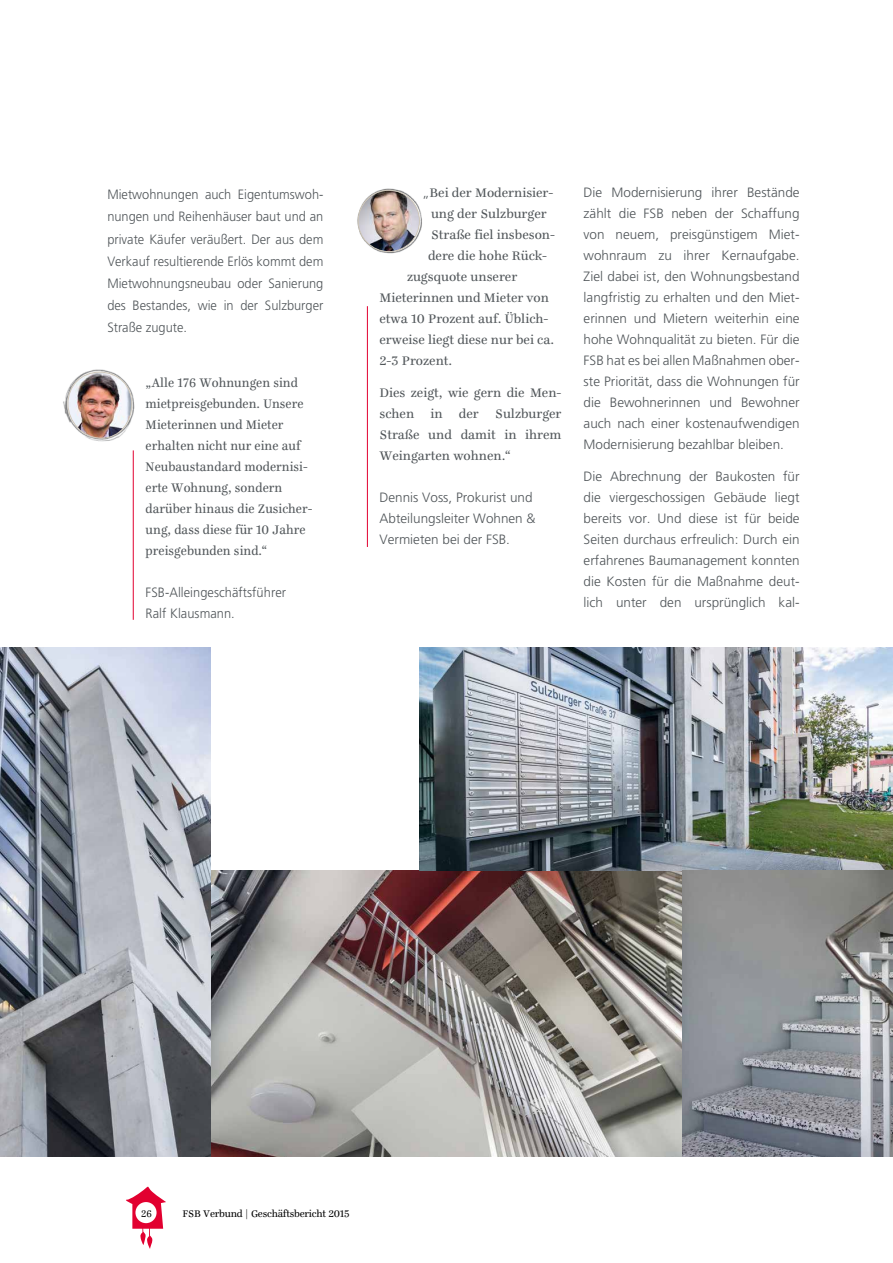
<style>
.page{position:relative;width:893px;height:1263px;background:#fff}
.page>*{position:absolute;margin:0;border:0;box-sizing:border-box;transform-origin:0 0}
.t1{font:300 13.5px/21px "Frutiger LT Std";color:#505559;text-align:justify}
.t2{font:13.5px/21px "Ingeborg";color:#505559;text-align:justify}
.t3{font:300 13.5px/22px "Frutiger LT Std";color:#505559;text-align:justify;scale:.95 1}
.t4{font:13.5px/21px "Ingeborg";color:#505559;scale:.95 1}
.t5{font:10.5px "Ingeborg";letter-spacing:-.02em;color:#000}
.t6{font:10.5px "Ingeborg";letter-spacing:-.02em;color:#000;scale:.94 1}
.s1{font-family:"Frutiger LT Std";font-weight:300}
</style>
<div class="page">
<img style="left:210px;top:871px;width:683px;height:286px">
<img style="left:0;top:647px;width:210px;height:510px">
<img style="left:420px;top:647px;width:473px;height:224px">
<img style="left:63px;top:369px;width:72px;height:73px">
<img style="left:68px;top:372px;width:64px;height:66px;border-radius:31px">
<div style="left:68px;top:372px;width:64px;height:66px;border:1px solid #cfc7b9;border-radius:50%"></div>
<img style="left:357px;top:188px;width:65px;height:66px">
<img style="left:358px;top:190px;width:61px;height:62px;border-radius:31px">
<div style="left:358px;top:190px;width:62px;height:62px;border:1px solid #cfc7b9;border-radius:50%"></div>
<svg style="left:126px;top:1186px;width:40px;height:63px"></svg>
<hr style="left:367px;top:306px;width:1px;height:241px;background:#e20030">
<hr style="left:133px;top:450px;width:1px;height:170px;background:#e20030">
<p class="t3" style="left:107px;top:184px;width:229px">Mietwohnungen auch Eigentumswoh&shy;nungen und Reihenhäuser baut und an private Käufer veräußert. Der aus dem Verkauf resultierende Erlös kommt dem Mietwohnungsneubau oder Sanierung des Bestandes, wie in der Sulzburger Straße zugute.</p>
<p class="t4" style="left:146px;top:372px;width:177px">„Alle 176 Wohnungen sind mietpreisgebunden. Unsere<br>Mieterinnen und Mieter erhalten nicht nur eine auf<br>Neubaustandard modernisi&shy;erte Wohnung, sondern darüber hinaus die Zusicher&shy;ung, dass diese für 10 Jahre preisgebunden sind.“</p>
<p class="t3" style="left:146px;top:582px;width:149px;line-height:21px">FSB-Alleingeschäftsführer<br>Ralf Klausmann.</p>
<p class="t2" style="left:422px;top:182px;width:133px"><span class="s1">„</span>Bei der Modernisier-</p>
<p class="t2" style="left:431px;top:203px;width:117px">ung der Sulzburger</p>
<p class="t2" style="left:431px;top:224px;width:126px">Straße fiel insbeson-</p>
<p class="t2" style="left:428px;top:245px;width:120px">dere die hohe Rück-</p>
<p class="t2" style="left:407px;top:266px;width:112px">zugsquote unserer</p>
<p class="t2" style="left:379px;top:287px;width:171px">Mieterinnen und Mieter von</p>
<p class="t2" style="left:379px;top:308px;width:170px">etwa 10 Prozent auf. Üblich-</p>
<p class="t2" style="left:379px;top:329px;width:176px">erweise liegt diese nur bei ca.</p>
<p class="t2" style="left:379px;top:350px;width:74px">2-3 Prozent.</p>
<p class="t2" style="left:379px;top:382px;width:183px">Dies zeigt, wie gern die Men&shy;schen in der Sulzburger Straße und damit in ihrem Weingarten wohnen.“</p>
<p class="t1" style="left:379px;top:487px;width:158px;text-align:left">Dennis Voss, Prokurist und<br>Abteilungsleiter Wohnen &amp;<br>Vermieten bei der FSB.</p>
<p class="t1" style="left:584px;top:182px;width:218px">Die Modernisierung ihrer Bestände zählt die FSB neben der Schaffung von neuem, preisgünstigem Miet&shy;wohnraum zu ihrer Kernaufgabe.<br>Ziel dabei ist, den Wohnungsbestand langfristig zu erhalten und den Miet&shy;erinnen und Mietern weiterhin eine hohe Wohnqualität zu bieten. Für die FSB hat es bei allen Maßnahmen ober&shy;ste Priorität, dass die Wohnungen für die Bewohnerinnen und Bewohner auch nach einer kostenaufwendigen Modernisierung bezahlbar bleiben.</p>
<p class="t1" style="left:584px;top:466px;width:218px">Die Abrechnung der Baukosten für die viergeschossigen Gebäude liegt bereits vor. Und diese ist für beide Seiten durchaus erfreulich: Durch ein erfahrenes Baumanagement konnten die Kosten für die Maßnahme deut&shy;lich unter den ursprünglich kal-</p>
<p class="t6" style="left:141px;top:1207px;width:13px">26</p>
<p class="t5" style="left:182px;top:1208px;width:169px">FSB Verbund | Geschäftsbericht 2015</p>
</div>
